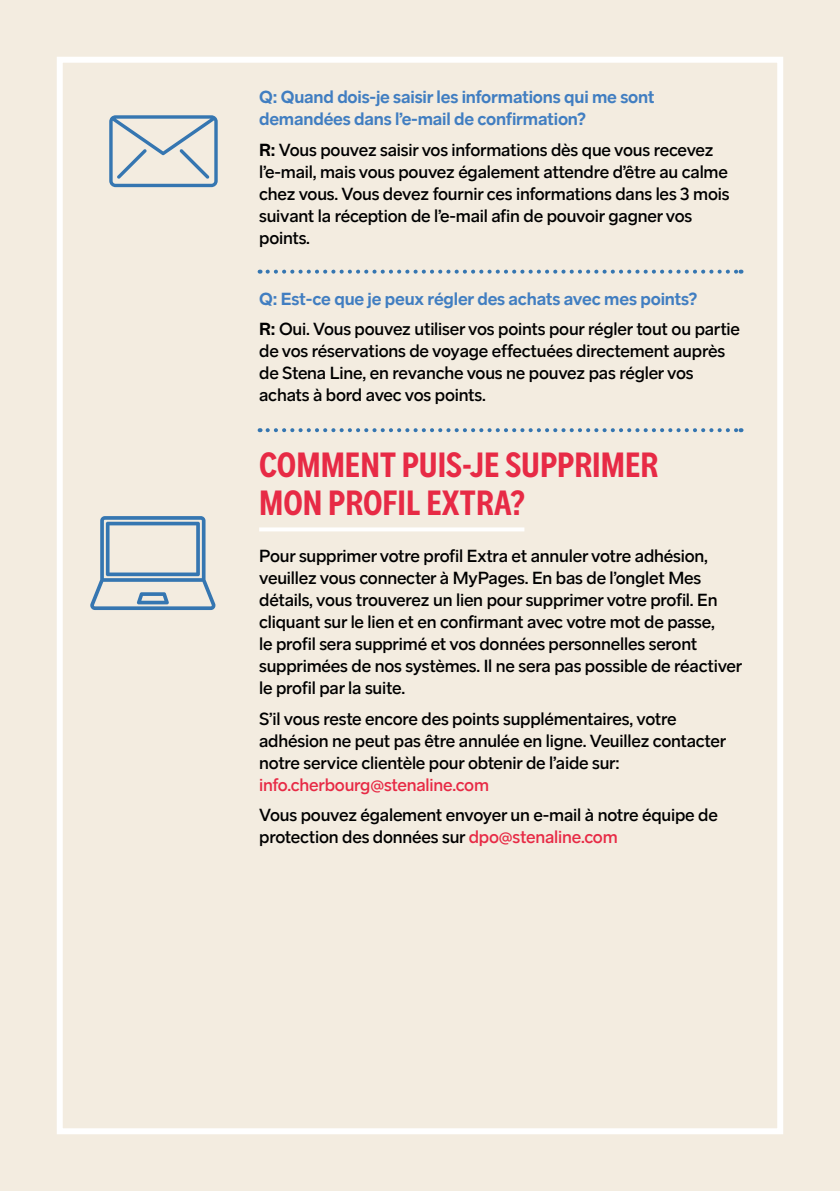
<style>
.page{position:relative;width:840px;height:1191px;background:#fff}
.page>*{position:absolute;margin:0;border:0;box-sizing:border-box;transform-origin:0 0}
.t1{font:700 condensed 36px/38px "Stena Sans";color:#e72a45}
.t2{font:500 18px/22px "Stena Sans";letter-spacing:-.01em;color:#000}
.t3{font:700 18px/22px "Stena Sans";letter-spacing:-.01em;color:#417ec1}
.t4{font:500 18px "Stena Sans";letter-spacing:-.01em;color:#e72a45}
.s1{font-weight:700}
.s2{font-weight:700;color:#417ec1}
.s3{color:#e72a45}
</style>
<div class="page">
<div style="left:0;top:0;width:839px;height:1191px;background:#f3ece0"></div>
<div style="left:57px;top:57px;width:725px;height:1077px;border:6px solid #fff"></div>
<svg style="left:267px;top:270px;width:474px;height:4px"></svg>
<svg style="left:267px;top:428px;width:474px;height:4px"></svg>
<svg style="left:109px;top:115px;width:108px;height:72px"></svg>
<svg style="left:90px;top:516px;width:126px;height:94px"></svg>
<svg style="left:259px;top:527px;width:265px;height:4px"></svg>
<p class="t3" style="left:259px;top:86px;width:397px">Q: Quand dois-je saisir les informations qui me sont demandées dans l’e-mail de confirmation?</p>
<p class="t2" style="left:259px;top:139px;width:471px"><span class="s1">R:</span> Vous pouvez saisir vos informations dès que vous recevez l’e-mail, mais vous pouvez également attendre d’être au calme chez vous. Vous devez fournir ces informations dans les 3 mois suivant la réception de l’e-mail afin de pouvoir gagner vos points.</p>
<p class="t2" style="left:259px;top:283px;width:482px;line-height:30.6px"><span class="s2">Q: Est-ce que je peux régler des achats avec mes points?<br></span><span class="s1">R:</span> Oui. Vous pouvez utiliser vos points pour régler tout ou partie</p>
<p class="t2" style="left:259px;top:340px;width:467px">de vos réservations de voyage effectuées directement auprès de Stena Line, en revanche vous ne pouvez pas régler vos achats à bord avec vos points.</p>
<h1 class="t1" style="left:259px;top:445px;width:400px">COMMENT PUIS-JE SUPPRIMER<br>MON PROFIL EXTRA?</h1>
<p class="t2" style="left:259px;top:545px;width:484px">Pour supprimer votre profil Extra et annuler votre adhésion, veuillez vous connecter à MyPages. En bas de l’onglet Mes détails, vous trouverez un lien pour supprimer votre profil. En cliquant sur le lien et en confirmant avec votre mot de passe,<br>le profil sera supprimé et vos données personnelles seront supprimées de nos systèmes. Il ne sera pas possible de réactiver le profil par la suite.</p>
<p class="t2" style="left:259px;top:707px;width:468px">S’il vous reste encore des points supplémentaires, votre adhésion ne peut pas être annulée en ligne. Veuillez contacter notre service clientèle pour obtenir de l’aide sur:</p>
<p class="t4" style="left:259px;top:774px;width:231px">info.cherbourg@stenaline.com</p>
<p class="t2" style="left:259px;top:804px;width:460px">Vous pouvez également envoyer un e-mail à notre équipe de protection des données sur <span class="s3">dpo@stenaline.com</span></p>
</div>
